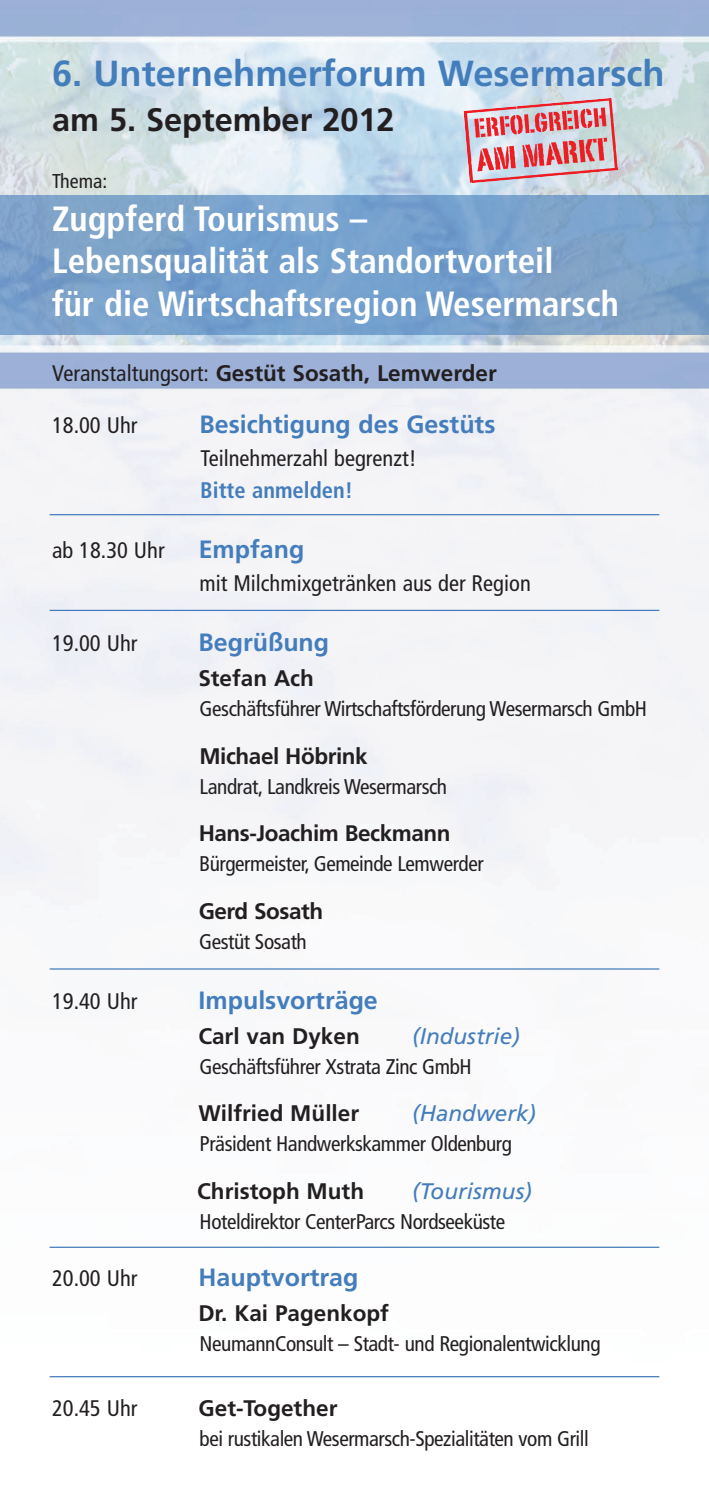
<style>
.page{position:relative;width:709px;height:1489px;background:#fff}
.page>*{position:absolute;margin:0;border:0;box-sizing:border-box;transform-origin:0 0}
.t1{font:700 36.25px "Frutiger";color:#447dbb}
.t2{font:700 condensed 35px/42.5px "Frutiger";color:#fff}
.t3{font:700 32.5px "Frutiger";color:#231f20}
.t4{font:700 25px "Frutiger";color:#447dbb}
.t5{font:700 22.5px "Frutiger";color:#231f20}
.t6{font:condensed 22.5px "Frutiger";color:#231f20}
.t7{font:700 22.5px "Frutiger";letter-spacing:-.02em;color:#231f20}
.t8{font:italic 22.5px "Frutiger";color:#447dbb}
.t9{font:700 condensed 22.5px "Frutiger";color:#447dbb}
.t10{font:condensed 21.25px "Frutiger";letter-spacing:-.02em;color:#231f20}
.t11{font:condensed 20px "Frutiger";color:#231f20}
.s1{font-weight:400;font-stretch:condensed}
</style>
<div class="page">
<img style="left:0;top:0;width:709px;height:1378px">
<div style="left:0;top:195px;width:709px;height:139px;background:linear-gradient(to right,#78a1cc,#7aa2cb)"></div>
<hr style="left:50px;top:514px;width:609px;height:1px;background:#447dbb">
<hr style="left:50px;top:609px;width:609px;height:2px;background:#447dbb">
<hr style="left:50px;top:968px;width:609px;height:1px;background:#447dbb">
<hr style="left:50px;top:1246px;width:609px;height:1px;background:#447dbb">
<hr style="left:50px;top:1375px;width:609px;height:2px;background:#447dbb">
<svg style="left:463px;top:98px;width:155px;height:85px;background:#d8a3ab"></svg>
<h1 class="t1" style="left:52px;top:52px;width:614px">6. Unternehmerforum Wesermarsch</h1>
<h3 class="t3" style="left:52px;top:100px;width:344px">am 5. September 2012</h3>
<p class="t11" style="left:52px;top:170px;width:57px">Thema:</p>
<h2 class="t2" style="left:52px;top:197px;width:568px">Zugpferd Tourismus –<br>Lebensqualität als Standortvorteil<br>für die Wirtschaftsregion Wesermarsch</h2>
<p class="t5" style="left:52px;top:360px;width:446px"><span class="s1">Veranstaltungsort:</span> Gestüt Sosath, Lemwerder</p>
<p class="t6" style="left:52px;top:412px;width:87px">18.00 Uhr</p>
<p class="t4" style="left:199px;top:410px;width:297px">Besichtigung des Gestüts</p>
<p class="t6" style="left:200px;top:445px;width:218px">Teilnehmerzahl begrenzt!</p>
<p class="t9" style="left:200px;top:477px;width:154px">Bitte anmelden!</p>
<p class="t6" style="left:52px;top:537px;width:114px">ab 18.30 Uhr</p>
<p class="t4" style="left:199px;top:535px;width:107px">Empfang</p>
<p class="t6" style="left:199px;top:570px;width:333px">mit Milchmixgetränken aus der Region</p>
<p class="t6" style="left:52px;top:630px;width:87px">19.00 Uhr</p>
<p class="t4" style="left:198px;top:627px;width:132px">Begrüßung</p>
<p class="t5" style="left:198px;top:665px;width:117px">Stefan Ach</p>
<p class="t10" style="left:200px;top:696px;width:449px">Geschäftsführer Wirtschaftsförderung Wesermarsch GmbH</p>
<p class="t7" style="left:199px;top:742px;width:170px">Michael Höbrink</p>
<p class="t10" style="left:199px;top:773px;width:249px">Landrat, Landkreis Wesermarsch</p>
<p class="t7" style="left:199px;top:820px;width:253px">Hans-Joachim Beckmann</p>
<p class="t10" style="left:199px;top:851px;width:286px">Bürgermeister, Gemeinde Lemwerder</p>
<p class="t7" style="left:199px;top:897px;width:126px">Gerd Sosath</p>
<p class="t10" style="left:199px;top:928px;width:109px">Gestüt Sosath</p>
<p class="t6" style="left:52px;top:987px;width:87px">19.40 Uhr</p>
<p class="t4" style="left:198px;top:985px;width:181px">Impulsvorträge</p>
<p class="t5" style="left:198px;top:1022px;width:163px">Carl van Dyken</p>
<p class="t8" style="left:412px;top:1022px;width:109px">(Industrie)</p>
<p class="t10" style="left:200px;top:1053px;width:273px">Geschäftsführer Xstrata Zinc GmbH</p>
<p class="t5" style="left:198px;top:1100px;width:162px">Wilfried Müller</p>
<p class="t8" style="left:412px;top:1100px;width:125px">(Handwerk)</p>
<p class="t10" style="left:200px;top:1131px;width:314px">Präsident Handwerkskammer Oldenburg</p>
<p class="t5" style="left:197px;top:1177px;width:168px">Christoph Muth</p>
<p class="t8" style="left:412px;top:1177px;width:121px">(Tourismus)</p>
<p class="t10" style="left:200px;top:1208px;width:307px">Hoteldirektor CenterParcs Nordseeküste</p>
<p class="t6" style="left:52px;top:1265px;width:87px">20.00 Uhr</p>
<p class="t4" style="left:198px;top:1262px;width:161px">Hauptvortrag</p>
<p class="t5" style="left:198px;top:1300px;width:192px">Dr. Kai Pagenkopf</p>
<p class="t10" style="left:200px;top:1331px;width:402px">NeumannConsult – Stadt- und Regionalentwicklung</p>
<p class="t6" style="left:52px;top:1395px;width:87px">20.45 Uhr</p>
<p class="t5" style="left:198px;top:1395px;width:140px">Get-Together</p>
<p class="t10" style="left:200px;top:1426px;width:391px">bei rustikalen Wesermarsch-Spezialitäten vom Grill</p>
</div>
